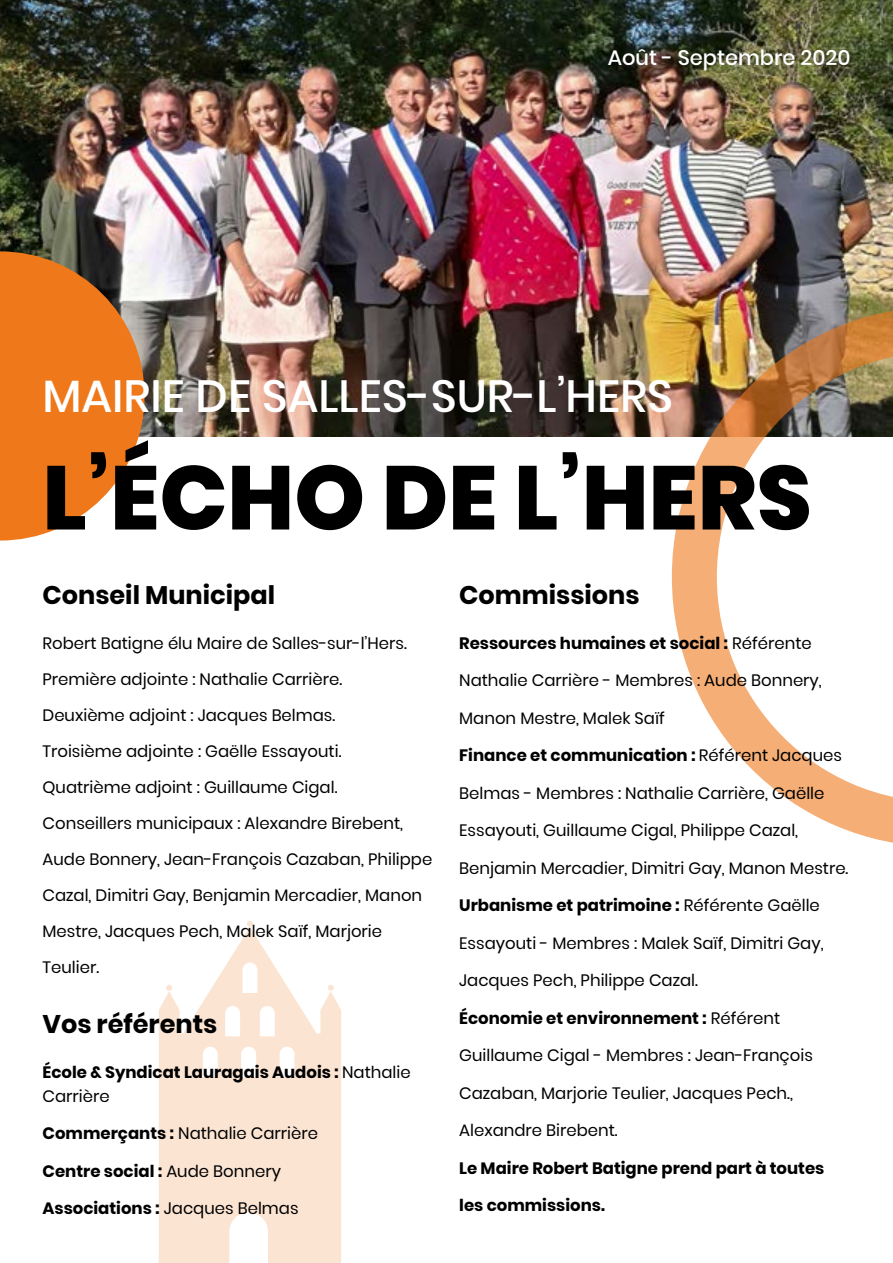
<style>
.page{position:relative;width:893px;height:1263px;background:#fff}
.page>*{position:absolute;margin:0;border:0;box-sizing:border-box;transform-origin:0 0}
.t1{font:800 90px "Poppins";color:#000}
.t2{font:500 45px "Poppins";color:#fff}
.t3{font:700 25.5px "Poppins";color:#000}
.t4{font:500 21px "Poppins";color:#fff}
.t5{font:16.5px/36px "Poppins";color:#000}
.t6{font:700 16.5px/24px "Poppins";color:#000}
.s1{font-weight:400}
.s2{font-weight:700}
</style>
<div class="page">
<svg style="left:159px;top:927px;width:182px;height:336px;fill:#fbe4d2"></svg>
<svg style="left:328px;top:985px;width:6px;height:6px"></svg>
<svg style="left:166px;top:985px;width:6px;height:6px"></svg>
<svg style="left:247px;top:921px;width:6px;height:6px"></svg>
<img style="left:0;top:0;width:893px;height:437px">
<svg style="left:0;top:251px;width:145px;height:289px;background:#e4853a"></svg>
<svg style="left:672px;top:307px;width:221px;height:536px"></svg>
<p class="t4" style="left:608px;top:45px;width:244px">Août - Septembre 2020</p>
<h2 class="t2" style="left:43px;top:370px;width:632px">MAIRIE DE SALLES-SUR-L’HERS</h2>
<h1 class="t1" style="left:43px;top:446px;width:771px">L’ÉCHO DE L’HERS</h1>
<h3 class="t3" style="left:43px;top:580px;width:234px">Conseil Municipal</h3>
<p class="t5" style="left:43px;top:625px;width:391px">Robert Batigne élu Maire de Salles-sur-l’Hers.<br>Première adjointe : Nathalie Carrière.<br>Deuxième adjoint : Jacques Belmas.<br>Troisième adjointe : Gaëlle Essayouti.<br>Quatrième adjoint : Guillaume Cigal.<br>Conseillers municipaux : Alexandre Birebent, Aude Bonnery, Jean-François Cazaban, Philippe Cazal, Dimitri Gay, Benjamin Mercadier, Manon Mestre, Jacques Pech, Malek Saïf, Marjorie Teulier.</p>
<h3 class="t3" style="left:43px;top:1009px;width:176px">Vos référents</h3>
<p class="t6" style="left:43px;top:1060px;width:370px">École &amp; Syndicat Lauragais Audois : <span class="s1">Nathalie<br>Carrière</span></p>
<p class="t5" style="left:43px;top:1115px;width:277px"><span class="s2">Commerçants :</span> Nathalie Carrière</p>
<p class="t6" style="left:43px;top:1159px;width:240px">Centre social : <span class="s1">Aude Bonnery</span></p>
<p class="t6" style="left:43px;top:1196px;width:257px">Associations : <span class="s1">Jacques Belmas</span></p>
<h3 class="t3" style="left:459px;top:580px;width:182px">Commissions</h3>
<p class="t6" style="left:459px;top:631px;width:354px">Ressources humaines et social : <span class="s1">Référente</span></p>
<p class="t5" style="left:459px;top:662px;width:364px">Nathalie Carrière - Membres : Aude Bonnery,</p>
<p class="t5" style="left:459px;top:700px;width:207px">Manon Mestre, Malek Saïf</p>
<p class="t6" style="left:459px;top:743px;width:384px">Finance et communication : <span class="s1">Référent Jacques</span></p>
<p class="t5" style="left:459px;top:775px;width:367px">Belmas - Membres : Nathalie Carrière, Gaëlle</p>
<p class="t5" style="left:459px;top:812px;width:340px">Essayouti, Guillaume Cigal, Philippe Cazal,</p>
<p class="t5" style="left:459px;top:850px;width:391px">Benjamin Mercadier, Dimitri Gay, Manon Mestre.</p>
<p class="t6" style="left:459px;top:893px;width:362px">Urbanisme et patrimoine : <span class="s1">Référente Gaëlle</span></p>
<p class="t5" style="left:459px;top:925px;width:366px">Essayouti - Membres : Malek Saïf, Dimitri Gay,</p>
<p class="t5" style="left:459px;top:962px;width:240px">Jacques Pech, Philippe Cazal.</p>
<p class="t6" style="left:459px;top:1006px;width:322px">Économie et environnement : <span class="s1">Référent</span></p>
<p class="t5" style="left:459px;top:1037px;width:355px">Guillaume Cigal - Membres : Jean-François</p>
<p class="t5" style="left:459px;top:1075px;width:335px">Cazaban, Marjorie Teulier, Jacques Pech.,</p>
<p class="t5" style="left:459px;top:1112px;width:160px">Alexandre Birebent.</p>
<p class="t6" style="left:459px;top:1156px;width:367px">Le Maire Robert Batigne prend part à toutes</p>
<p class="t6" style="left:459px;top:1193px;width:147px">les commissions.</p>
</div>
